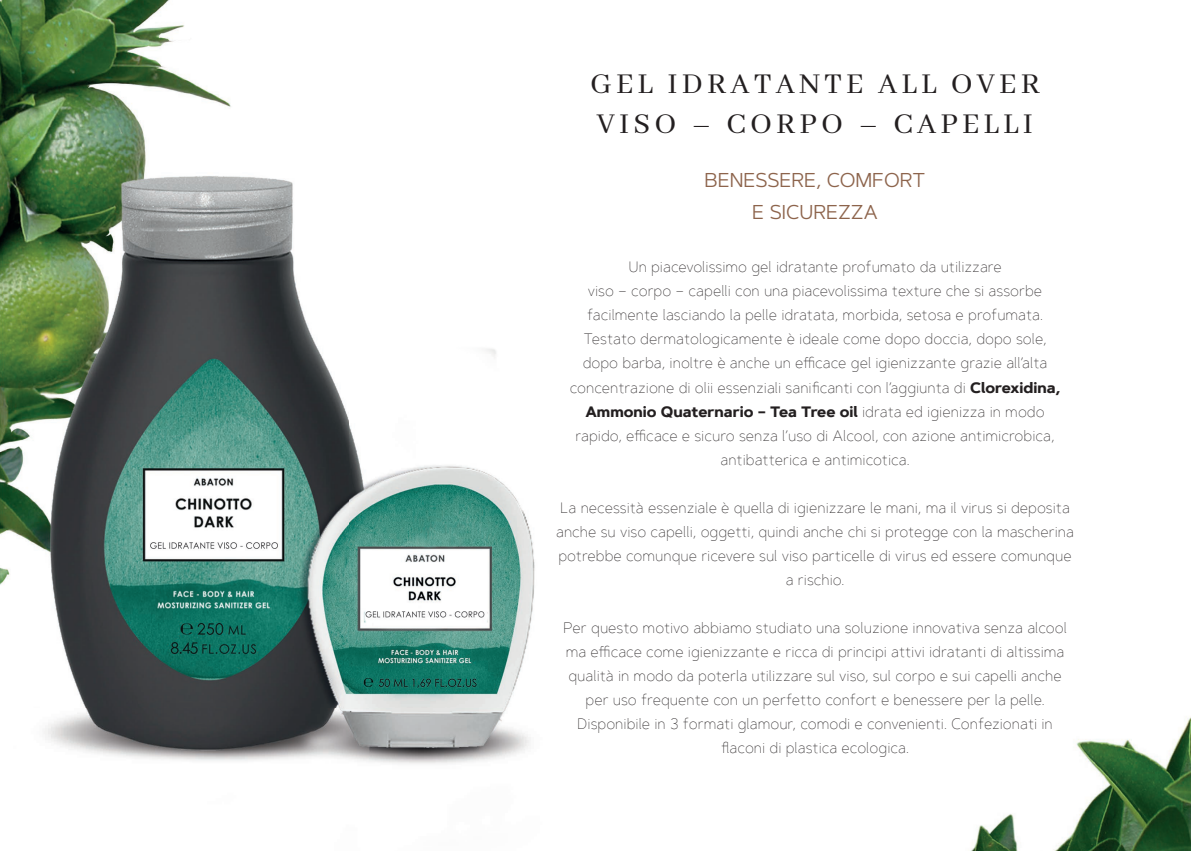
<style>
.page{position:relative;width:1191px;height:851px;background:#fff}
.page>*{position:absolute;margin:0;border:0;box-sizing:border-box;transform-origin:0 0}
.t1{font:32px/40px "Abhaya Libre";letter-spacing:.13em;color:#231f20}
.t2{font:20px/32px "Artegra Sans Alt";color:#8d644c;text-align:center}
.t3{font:100 15px/24px "Artegra Sans";color:#231f20;text-align:center}
.s1{font-weight:700}
</style>
<div class="page">
<img style="left:0;top:0;width:1191px;height:850px">
<h1 class="t1" style="left:590px;top:65px;width:451px">GEL IDRATANTE ALL OVER<br>VISO – CORPO – CAPELLI</h1>
<h2 class="t2" style="left:704px;top:163px;width:222px">BENESSERE, COMFORT<br>E SICUREZZA</h2>
<p class="t3" style="left:570px;top:255px;width:492px">Un piacevolissimo gel idratante profumato da utilizzare<br>viso – corpo – capelli con una piacevolissima texture che si assorbe facilmente lasciando la pelle idratata, morbida, setosa e profumata.<br>Testato dermatologicamente è ideale come dopo doccia, dopo sole, dopo barba, inoltre è anche un efficace gel igienizzante grazie all’alta concentrazione di olii essenziali sanificanti con l’aggiunta di <span class="s1">Clorexidina, Ammonio Quaternario – Tea Tree oil</span> idrata ed igienizza in modo rapido, efficace e sicuro senza l’uso di Alcool, con azione antimicrobica, antibatterica e antimicotica.</p>
<p class="t3" style="left:556px;top:495px;width:519px">La necessità essenziale è quella di igienizzare le mani, ma il virus si deposita anche su viso capelli, oggetti, quindi anche chi si protegge con la mascherina potrebbe comunque ricevere sul viso particelle di virus ed essere comunque a rischio.</p>
<p class="t3" style="left:563px;top:615px;width:505px">Per questo motivo abbiamo studiato una soluzione innovativa senza alcool ma efficace come igienizzante e ricca di principi attivi idratanti di altissima qualità in modo da poterla utilizzare sul viso, sul corpo e sui capelli anche per uso frequente con un perfetto confort e benessere per la pelle.<br>Disponibile in 3 formati glamour, comodi e convenienti. Confezionati in flaconi di plastica ecologica.</p>
</div>
